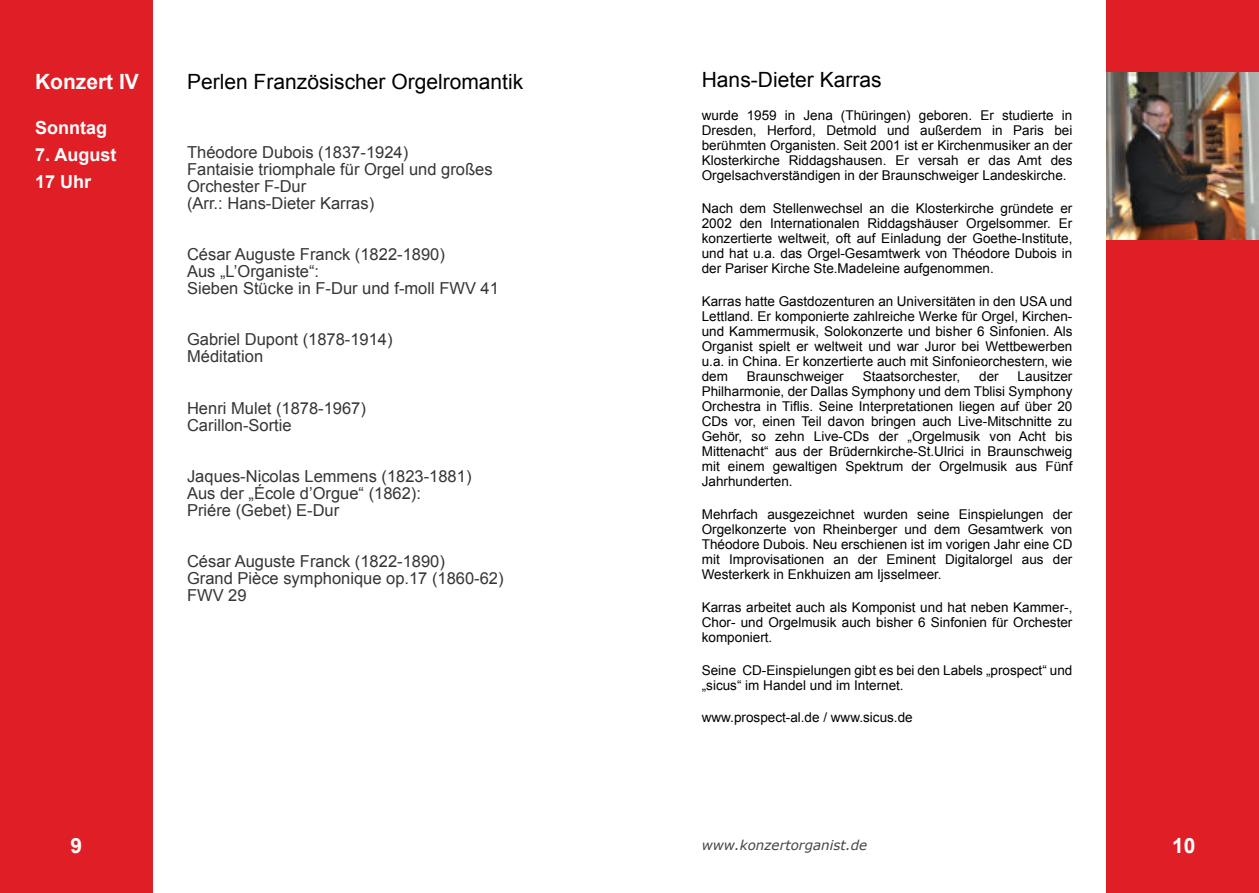
<style>
.page{position:relative;width:1259px;height:893px;background:#fff}
.page>*{position:absolute;margin:0;border:0;box-sizing:border-box;transform-origin:0 0}
.t1{font:21px "Arial";color:#000}
.t2{font:700 21px "Arial";color:#fff}
.t3{font:700 18px/27px "Arial";color:#fff}
.t4{font:16.5px/17.1px "Arial";color:#353535}
.t5{font:13.5px/15px "Arial";color:#000;text-align:justify}
.t6{font:italic 13.5px "Verdana";color:#454545}
</style>
<div class="page">
<div style="left:0;top:0;width:153px;height:893px;background:#e01e25"></div>
<div style="left:1106px;top:0;width:153px;height:893px;background:#e01e25"></div>
<img style="left:1106px;top:72px;width:153px;height:168px">
<h1 class="t2" style="left:35px;top:74px;width:105px">Konzert IV</h1>
<h2 class="t3" style="left:35px;top:116px;width:73px">Sonntag</h2>
<h2 class="t3" style="left:35px;top:143px;width:83px">7. August<br>17 Uhr</h2>
<h1 class="t1" style="left:187px;top:74px;width:338px">Perlen Französischer Orgelromantik</h1>
<p class="t4" style="left:187px;top:145px;width:307px">Théodore Dubois (1837-1924)<br>Fantaisie triomphale für Orgel und großes<br>Orchester F-Dur<br>(Arr.: Hans-Dieter Karras)</p>
<p class="t4" style="left:187px;top:247px;width:313px">César Auguste Franck (1822-1890)<br>Aus „L’Organiste“:<br>Sieben Stücke in F-Dur und f-moll FWV 41</p>
<p class="t4" style="left:187px;top:333px;width:207px">Gabriel Dupont (1878-1914)<br>Méditation</p>
<p class="t4" style="left:187px;top:401px;width:180px">Henri Mulet (1878-1967)<br>Carillon-Sortie</p>
<p class="t4" style="left:187px;top:469px;width:286px">Jaques-Nicolas Lemmens (1823-1881)<br>Aus der „École d’Orgue“ (1862):<br>Priére (Gebet) E-Dur</p>
<p class="t4" style="left:187px;top:554px;width:318px">César Auguste Franck (1822-1890)<br>Grand Pièce symphonique op.17 (1860-62)<br>FWV 29</p>
<h1 class="t1" style="left:702px;top:72px;width:181px">Hans-Dieter Karras</h1>
<p class="t5" style="left:702px;top:109px;width:372px">wurde 1959 in Jena (Thüringen) geboren. Er studierte in Dresden, Herford, Detmold und außerdem in Paris bei berühmten Organisten. Seit 2001 ist er Kirchenmusiker an der Klosterkirche Riddagshausen. Er versah er das Amt des Orgelsachverständigen in der Braunschweiger Landeskirche.</p>
<p class="t5" style="left:702px;top:202px;width:372px">Nach dem Stellenwechsel an die Klosterkirche gründete er 2002 den Internationalen Riddagshäuser Orgelsommer. Er konzertierte weltweit, oft auf Einladung der Goethe-Institute, und hat u.a. das Orgel-Gesamtwerk von Théodore Dubois in der Pariser Kirche Ste.Madeleine aufgenommen.</p>
<p class="t5" style="left:702px;top:295px;width:372px">Karras hatte Gastdozenturen an Universitäten in den USA und Lettland. Er komponierte zahlreiche Werke für Orgel, Kirchen&shy;und Kammermusik, Solokonzerte und bisher 6 Sinfonien. Als Organist spielt er weltweit und war Juror bei Wettbewerben u.a. in China. Er konzertierte auch mit Sinfonieorchestern, wie dem</p>
<p class="t5" style="left:747px;top:370px;width:98px">Braunschweiger</p>
<p class="t5" style="left:862px;top:370px;width:99px">Staatsorchester,</p>
<p class="t5" style="left:979px;top:370px;width:21px">der</p>
<p class="t5" style="left:702px;top:370px;width:372px;text-indent:316px">Lausitzer Philharmonie, der Dallas Symphony und dem Tblisi Symphony Orchestra in Tiflis. Seine Interpretationen liegen auf über 20<br>CDs vor, einen Teil davon bringen auch Live-Mitschnitte zu Gehör, so zehn Live-CDs der „Orgelmusik von Acht bis Mittenacht“ aus der Brüdernkirche-St.Ulrici in Braunschweig mit einem gewaltigen Spektrum der Orgelmusik aus Fünf Jahrhunderten.</p>
<p class="t5" style="left:702px;top:508px;width:372px">Mehrfach ausgezeichnet wurden seine Einspielungen der Orgelkonzerte von Rheinberger und dem Gesamtwerk von Théodore Dubois. Neu erschienen ist im vorigen Jahr eine CD mit Improvisationen an der Eminent Digitalorgel aus der Westerkerk in Enkhuizen am Ijsselmeer.</p>
<p class="t5" style="left:702px;top:601px;width:372px">Karras arbeitet auch als Komponist und hat neben Kammer-, Chor- und Orgelmusik auch bisher 6 Sinfonien für Orchester komponiert.</p>
<p class="t5" style="left:702px;top:664px;width:372px">Seine CD-Einspielungen gibt es bei den Labels „prospect“ und „sicus“ im Handel und im Internet.</p>
<p class="t5" style="left:702px;top:711px;width:212px">www.prospect-al.de / www.sicus.de</p>
<h1 class="t2" style="left:71px;top:838px;width:13px">9</h1>
<p class="t6" style="left:702px;top:840px;width:167px">www.konzertorganist.de</p>
<h1 class="t2" style="left:1172px;top:838px;width:25px">10</h1>
</div>
